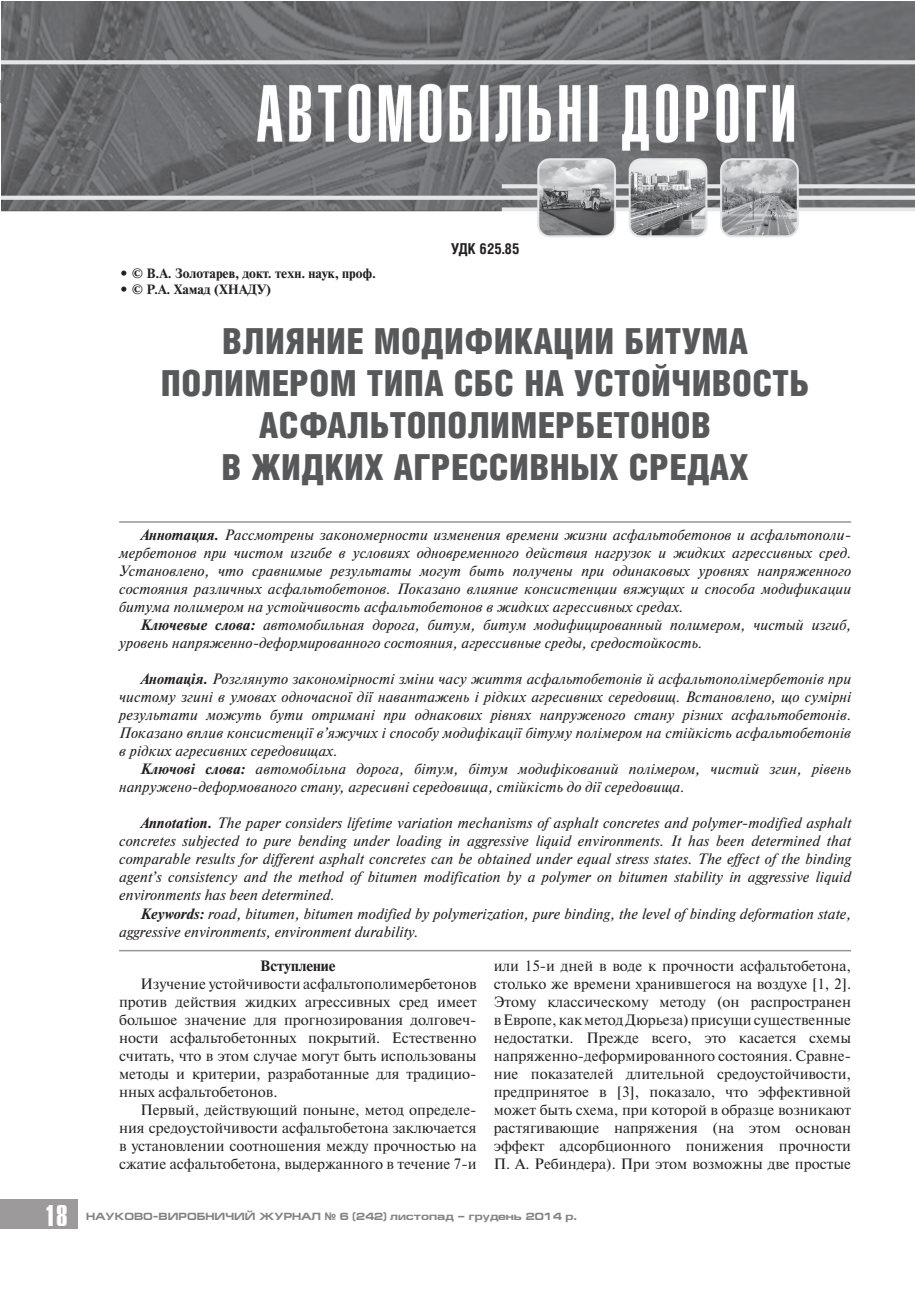
<style>
.page{position:relative;width:915px;height:1302px;background:#fff}
.page>*{position:absolute;margin:0;border:0;box-sizing:border-box;transform-origin:0 0}
.t1{font:900 36px/42px "Helios Cond";letter-spacing:.01em;color:#57585a;text-align:center}
.t2{font:700 30px "Compact C";color:#fff}
.t3{font:italic 15px/18px "Newton C";letter-spacing:.01em;color:#231f20}
.t4{font:15px/18px "Newton C";color:#231f20;text-align:justify}
.t5{font:700 15px "Newton C";color:#231f20}
.t6{font:700 15px "Helios Cond";color:#231f20}
.t7{font:700 13.5px "Newton C";color:#231f20}
.t8{font:700 10.5px "Europe Ext";color:#808285}
.s1{font-weight:700}
.s2{font-family:"Arial"}
</style>
<div class="page">
<div style="left:0;top:81px;width:77px;height:22px;background:#9d9fa2"></div>
<div style="left:0;top:1198px;width:77px;height:30px;background:#9c9a9b"></div>
<img style="left:1px;top:2px;width:913px;height:236px">
<hr style="left:119px;top:521px;width:731px;height:1px;background:#939598">
<hr style="left:119px;top:949px;width:731px;height:2px;background:#939598">
<p class="t7" style="left:119px;top:265px;width:258px">• © В.А. Золотарев, докт. техн. наук, проф.</p>
<p class="t7" style="left:119px;top:281px;width:153px">• © Р.А. Хамад (ХНАДУ)</p>
<p class="t6" style="left:451px;top:240px;width:70px">УДК 625.85</p>
<h1 class="t1" style="left:161px;top:319px;width:649px">ВЛИЯНИЕ МОДИФИКАЦИИ БИТУМА<br>ПОЛИМЕРОМ ТИПА СБС НА УСТОЙЧИВОСТЬ<br>АСФАЛЬТОПОЛИМЕРБЕТОНОВ<br>В ЖИДКИХ АГРЕССИВНЫХ СРЕДАХ</h1>
<p class="t3" style="left:119px;top:526px;width:733px;text-indent:21px"><span class="s1">Аннотация.</span> Рассмотрены закономерности изменения времени жизни асфальтобетонов и асфальтополи&shy;мербетонов при чистом изгибе в условиях одновременного действия нагрузок и жидких агрессивных сред.<br>Установлено, что сравнимые результаты могут быть получены при одинаковых уровнях напряженного состояния различных асфальтобетонов. Показано влияние консистенции вяжущих и способа модификации битума полимером на устойчивость асфальтобетонов в жидких агрессивных средах.</p>
<p class="t3" style="left:119px;top:616px;width:733px;text-indent:21px"><span class="s1">Ключевые слова:</span> автомобильная дорога, битум, битум модифицированный полимером, чистый изгиб, уровень напряженно-деформированного состояния, агрессивные среды, средостойкость.</p>
<p class="t3" style="left:119px;top:670px;width:733px;text-align:justify;text-indent:21px"><span class="s1">Анотація.</span> Розглянуто закономірності зміни часу життя асфальтобетонів й асфальтополімербетонів при чистому згині в умовах одночасної дії навантажень і рідких агресивних середовищ. Встановлено, що сумірні результати можуть бути отримані при однакових рівнях напруженого стану різних асфальтобетонів.<br>Показано вплив консистенції в’яжучих і способу модифікації бітуму полімером на стійкість асфальтобетонів в рідких агресивних середовищах.</p>
<p class="t3" style="left:119px;top:760px;width:733px;text-indent:21px"><span class="s1">Ключові слова:</span> автомобільна дорога, бітум, бітум модифікований полімером, чистий згин, рівень напружено-деформованого стану, агресивні середовища, стійкість до дії середовища.</p>
<p class="t3" style="left:119px;top:814px;width:733px;text-align:justify;text-indent:21px"><span class="s1">Annotation.</span> The paper considers lifetime variation mechanisms of asphalt concretes and polymer-modified asphalt concretes subjected to pure bending under loading in aggressive liquid environments. It has been determined that comparable results for different asphalt concretes can be obtained under equal stress states. The effect of the binding agent’s consistency and the method of bitumen modification by a polymer on bitumen stability in aggressive liquid environments has been determined.</p>
<p class="t3" style="left:119px;top:904px;width:733px;text-indent:21px"><span class="s1">Keywords:</span> road, bitumen, bitumen modified by polymerization, pure binding, the level of binding deformation state, aggressive environments, environment durability.</p>
<p class="t5" style="left:260px;top:956px;width:77px">Вступление</p>
<p class="t4" style="left:119px;top:974px;width:359px;text-indent:21px">Изучение устойчивости асфальтополимербетонов против действия жидких агрессивных сред имеет большое значение для прогнозирования долговеч&shy;ности асфальтобетонных покрытий. Естественно считать, что в этом случае могут быть использованы методы и критерии, разработанные для традицио&shy;нных асфальтобетонов.</p>
<p class="t4" style="left:119px;top:1100px;width:359px;text-indent:21px">Первый, действующий поныне, метод определе&shy;ния средоустойчивости асфальтобетона заключается в установлении соотношения между прочностью на сжатие асфальтобетона, выдержанного в течение 7-и</p>
<p class="t4" style="left:493px;top:956px;width:359px">или 15-и дней в воде к прочности асфальтобетона, столько же времени хранившегося на воздухе [1, 2].<br>Этому классическому методу (он распространен в Европе, как метод Дюрьеза) присущи существенные недостатки. Прежде всего, это касается схемы напряженно-деформированного состояния. Сравне&shy;ние показателей длительной средоустойчивости, предпринятое в [3], показало, что эффективной может быть схема, при которой в образце возникают растягивающие напряжения (на этом основан эффект адсорбционного понижения прочности П. А. Ребиндера). При этом возможны две простые</p>
<h2 class="t2" style="left:44px;top:1200px;width:26px">18</h2>
<p class="t8" style="left:86px;top:1210px;width:492px">НАУКОВО-ВИРОБНИЧИЙ ЖУРНАЛ <span class="s2">№</span> 6 (242) листопад – грудень 2014 р.</p>
</div>
